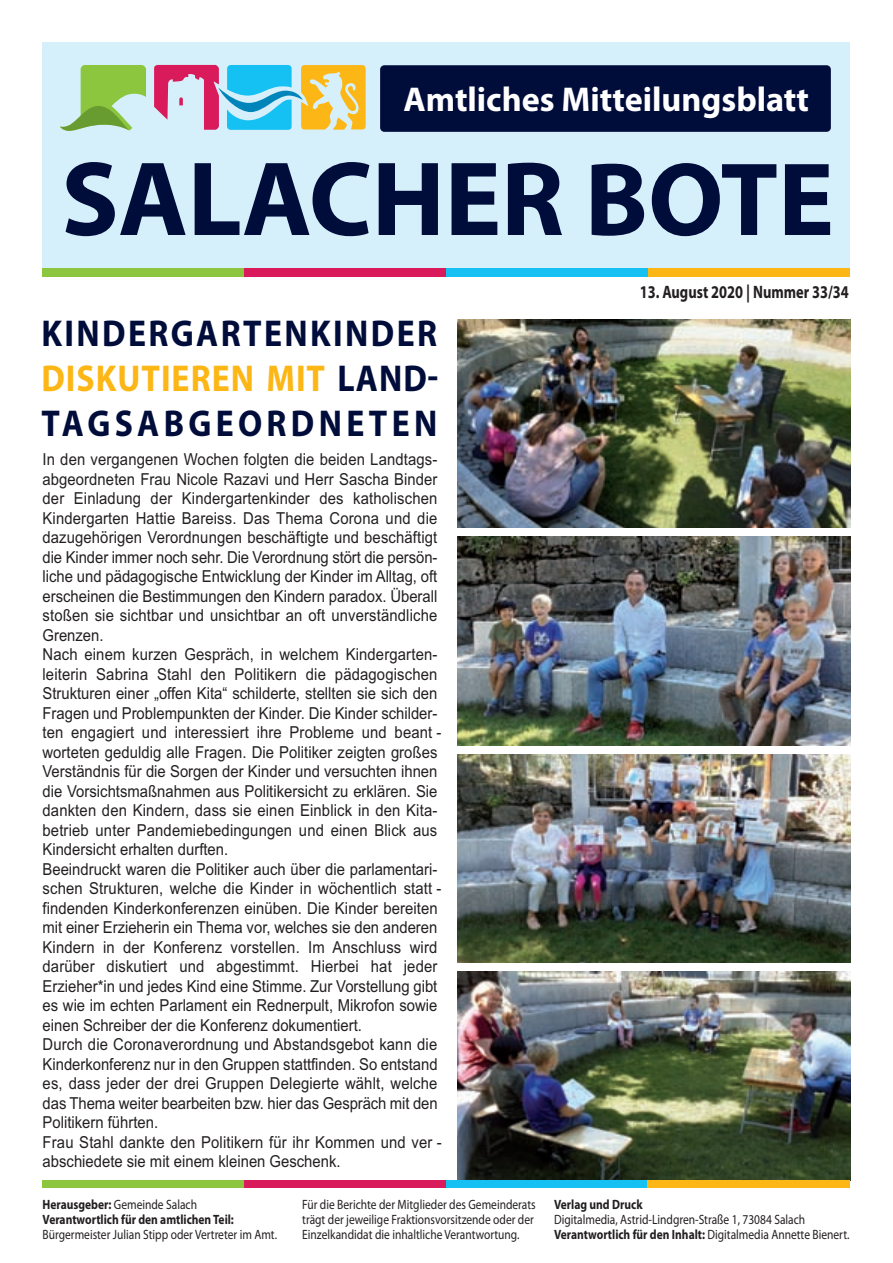
<style>
.page{position:relative;width:893px;height:1263px;background:#fff}
.page>*{position:absolute;margin:0;border:0;box-sizing:border-box;transform-origin:0 0}
.t1{font:700 106.5px "Myriad Pro";letter-spacing:-.005em;color:#000c3a}
.t2{font:700 37.5px/45px "Myriad Pro";letter-spacing:.07em;color:#000c3a;text-align:justify;scale:.9 1}
.t3{font:700 34.5px "Myriad Pro";color:#fff}
.t4{font:700 18px "Myriad Pro";color:#231f20;scale:.8 1}
.t5{font:16.5px/19.5px "Arial";letter-spacing:.005em;color:#231f20;scale:.9 1}
.t6{font:13.5px/15px "Myriad Pro";color:#231f20;scale:.85 1}
.s1{font-size:105px}
.s2{color:#fcb615}
.s3{font-weight:700}
</style>
<div class="page">
<img style="left:457px;top:319px;width:393px;height:209px">
<img style="left:457px;top:537px;width:393px;height:208px">
<img style="left:457px;top:754px;width:393px;height:209px">
<img style="left:457px;top:972px;width:393px;height:208px">
<div style="left:42px;top:43px;width:808px;height:233px;background:#d6f0fb"></div>
<div style="left:42px;top:1180px;width:203px;height:7px;background:#8bc63e"></div>
<div style="left:244px;top:1180px;width:203px;height:7px;background:#d91a5b"></div>
<div style="left:447px;top:1180px;width:202px;height:7px;background:#15c0f2"></div>
<div style="left:648px;top:1180px;width:202px;height:7px;background:#fcb615"></div>
<div style="left:42px;top:268px;width:202px;height:8px;background:#8bc63e"></div>
<div style="left:244px;top:268px;width:202px;height:8px;background:#d91a5b"></div>
<div style="left:446px;top:268px;width:202px;height:8px;background:#15c0f2"></div>
<div style="left:648px;top:268px;width:202px;height:8px;background:#fcb615"></div>
<div style="left:380px;top:65px;width:451px;height:67px;background:#000c3a;border-radius:4px"></div>
<svg style="left:60px;top:65px;width:86px;height:66px"></svg>
<svg style="left:154px;top:65px;width:212px;height:65px"></svg>
<p class="t3" style="left:404px;top:86px;width:407px">Amtliches Mitteilungsblatt</p>
<p class="t1" style="left:61px;top:159px;width:774px">SALACHER <span class="s1">BOTE</span></p>
<p class="t2" style="left:41px;top:314px;width:442px">KINDERGARTENKINDER <span class="s2">DISKUTIEREN MIT</span> LAND-TAGSABGEORDNETEN</p>
<p class="t5" style="left:43px;top:450px;width:445px">In den vergangenen Wochen folgten die beiden Landtags - abgeordneten Frau Nicole Razavi und Herr Sascha Binder der Einladung der Kindergartenkinder des katholischen Kindergarten Hattie Bareiss. Das Thema Corona und die dazugehörigen Verordnungen beschäftigte und beschäftigt die Kinder immer noch sehr. Die Verordnung stört die persön&shy;liche und pädagogische Entwicklung der Kinder im Alltag, oft erscheinen die Bestimmungen den Kindern paradox. Überall stoßen sie sichtbar und unsichtbar an oft unverständliche Grenzen.<br>Nach einem kurzen Gespräch, in welchem Kindergarten - leiterin Sabrina Stahl den Politikern die pädagogischen Strukturen einer „offen Kita“ schilderte, stellten sie sich den Fragen und Problempunkten der Kinder. Die Kinder schilder&shy;ten engagiert und interessiert ihre Probleme und beant - worteten geduldig alle Fragen. Die Politiker zeigten großes Verständnis für die Sorgen der Kinder und versuchten ihnen die Vorsichtsmaßnahmen aus Politikersicht zu erklären. Sie dankten den Kindern, dass sie einen Einblick in den Kita - betrieb unter Pandemiebedingungen und einen Blick aus Kindersicht erhalten durften.<br>Beeindruckt waren die Politiker auch über die parlamentari&shy;schen Strukturen, welche die Kinder in wöchentlich statt - findenden Kinderkonferenzen einüben. Die Kinder bereiten mit einer Erzieherin ein Thema vor, welches sie den anderen Kindern in der Konferenz vorstellen. Im Anschluss wird darüber diskutiert und abgestimmt. Hierbei hat jeder Erzieher*in und jedes Kind eine Stimme. Zur Vorstellung gibt es wie im echten Parlament ein Rednerpult, Mikrofon sowie einen Schreiber der die Konferenz dokumentiert.<br>Durch die Coronaverordnung und Abstandsgebot kann die Kinderkonferenz nur in den Gruppen stattfinden. So entstand es, dass jeder der drei Gruppen Delegierte wählt, welche das Thema weiter bearbeiten bzw. hier das Gespräch mit den Politikern führten.<br>Frau Stahl dankte den Politikern für ihr Kommen und ver - abschiedete sie mit einem kleinen Geschenk.</p>
<p class="t4" style="left:640px;top:285px;width:263px">13. August 2020 | Nummer 33/34</p>
<p class="t6" style="left:43px;top:1198px;width:277px"><span class="s3">Herausgeber:</span> Gemeinde Salach<br><span class="s3">Verantwortlich für den amtlichen Teil:<br></span>Bürgermeister Julian Stipp oder Vertreter im Amt.</p>
<p class="t6" style="left:302px;top:1198px;width:276px">Für die Berichte der Mitglieder des Gemeinderats trägt der jeweilige Fraktionsvorsitzende oder der<br>Einzelkandidat die inhaltliche Verantwortung.</p>
<p class="t6" style="left:554px;top:1198px;width:349px"><span class="s3">Verlag und Druck<br></span>Digitalmedia, Astrid-Lindgren-Straße 1, 73084 Salach<br><span class="s3">Verantwortlich für den Inhalt:</span> Digitalmedia Annette Bienert.</p>
</div>
